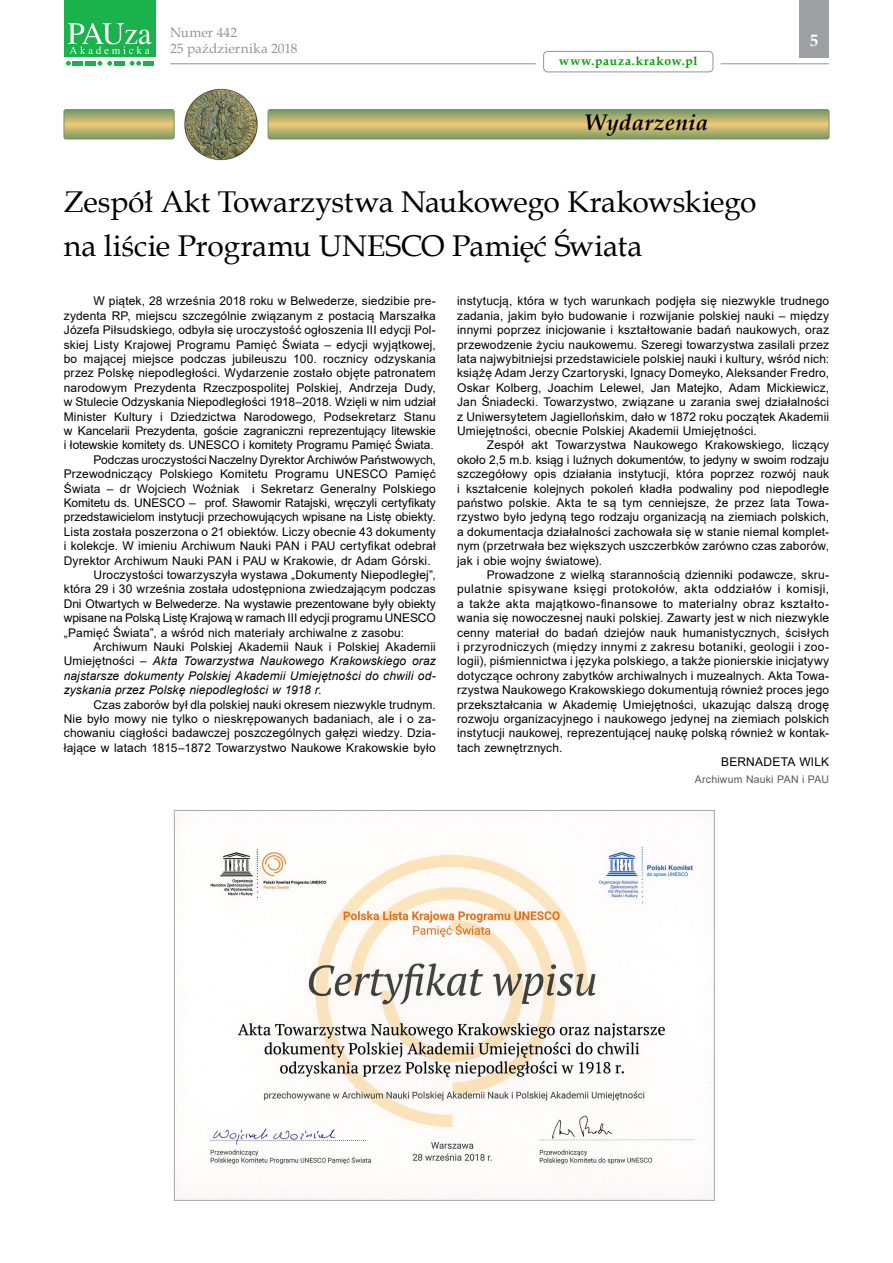
<style>
.page{position:relative;width:893px;height:1263px;background:#fff}
.page>*{position:absolute;margin:0;border:0;box-sizing:border-box;transform-origin:0 0}
.t1{font:30px/44.5px "Book Antiqua";letter-spacing:-.01em;color:#000}
.t2{font:italic 700 22.5px "Book Antiqua";letter-spacing:.01em;color:#000}
.t3{font:700 16.5px "Book Antiqua";color:#fff}
.t4{font:13.5px/16.2px "Book Antiqua";letter-spacing:.01em;color:#939598}
.t5{font:12px/14.4px "Arial";letter-spacing:.01em;color:#000;text-align:justify}
.t6{font:12px "Arial";letter-spacing:-.01em;color:#000}
.t7{font:italic 12px "Arial";letter-spacing:.01em;color:#000}
.t8{font:12px "Arial";letter-spacing:.035em;color:#000}
.t9{font:12px "Arial";letter-spacing:.03em;color:#000}
.t10{font:700 12px "Book Antiqua";letter-spacing:.07em;color:#00a000}
.t11{font:10.5px "Arial";letter-spacing:.015em;color:#58595b}
.s1{font-style:normal}
</style>
<div class="page">
<div style="left:799px;top:0;width:30px;height:57px;background:#9d9fa2"></div>
<svg style="left:66px;top:61px;width:5px;height:5px"></svg>
<svg style="left:97px;top:61px;width:15px;height:5px"></svg>
<svg style="left:130px;top:61px;width:11px;height:5px"></svg>
<div style="left:73px;top:61px;width:10px;height:5px;background:#19b24b"></div>
<div style="left:85px;top:61px;width:11px;height:5px;background:#19b24b"></div>
<div style="left:114px;top:61px;width:11px;height:5px;background:#19b24b"></div>
<div style="left:143px;top:61px;width:11px;height:5px;background:#19b24b"></div>
<div style="left:64px;top:0;width:92px;height:56px;background:#19b24b"></div>
<svg style="left:68px;top:23px;width:83px;height:31px"></svg>
<hr style="left:170px;top:63px;width:366px;height:1px;background:#939598">
<div style="left:543px;top:51px;width:170px;height:21px;border:1px solid #939598;border-radius:4px"></div>
<hr style="left:721px;top:63px;width:108px;height:1px;background:#939598">
<svg style="left:268px;top:111px;width:561px;height:28px;background:#b6b16f"></svg>
<div style="left:268px;top:109px;width:561px;height:30px;border:1px solid #6e9664;border-radius:2px"></div>
<svg style="left:64px;top:111px;width:110px;height:28px;background:#b6b16f"></svg>
<div style="left:64px;top:109px;width:110px;height:30px;border:1px solid #6e9664;border-radius:2px"></div>
<img style="left:184px;top:88px;width:74px;height:73px">
<img style="left:176px;top:815px;width:535px;height:383px">
<p class="t4" style="left:170px;top:24px;width:129px">Numer 442<br>25 października 2018</p>
<h3 class="t3" style="left:810px;top:30px;width:10px">5</h3>
<p class="t10" style="left:559px;top:53px;width:140px">www.pauza.krakow.pl</p>
<h2 class="t2" style="left:584px;top:107px;width:126px">Wydarzenia</h2>
<h1 class="t1" style="left:64px;top:179px;width:694px">Zespół Akt Towarzystwa Naukowego Krakowskiego na liście Programu UNESCO Pamięć Świata</h1>
<p class="t5" style="left:94px;top:294px;width:344px">W piątek, 28 września 2018 roku w Belwederze, siedzibie pre-</p>
<p class="t5" style="left:64px;top:308px;width:374px">zydenta RP, miejscu szczególnie związanym z postacią Marszałka</p>
<p class="t5" style="left:64px;top:323px;width:374px">Józefa Piłsudskiego, odbyła się uroczystość ogłoszenia III edycji Pol-</p>
<p class="t5" style="left:64px;top:337px;width:374px">skiej Listy Krajowej Programu Pamięć Świata – edycji wyjątkowej,</p>
<p class="t5" style="left:64px;top:351px;width:374px">bo mającej miejsce podczas jubileuszu 100. rocznicy odzyskania</p>
<p class="t5" style="left:64px;top:366px;width:374px">przez Polskę niepodległości. Wydarzenie zostało objęte patronatem</p>
<p class="t5" style="left:64px;top:380px;width:374px">narodowym Prezydenta Rzeczpospolitej Polskiej, Andrzeja Dudy,</p>
<p class="t5" style="left:64px;top:395px;width:374px">w Stulecie Odzyskania Niepodległości 1918–2018. Wzięli w nim udział</p>
<p class="t5" style="left:64px;top:409px;width:374px">Minister Kultury i Dziedzictwa Narodowego, Podsekretarz Stanu</p>
<p class="t6" style="left:64px;top:422px;width:374px">w Kancelarii Prezydenta, goście zagraniczni reprezentujący litewskie</p>
<p class="t6" style="left:64px;top:437px;width:371px">i łotewskie komitety ds. UNESCO i komitety Programu Pamięć Świata.</p>
<p class="t5" style="left:94px;top:452px;width:344px">Podczas uroczystości Naczelny Dyrektor Archiwów Państwowych,</p>
<p class="t5" style="left:64px;top:467px;width:374px">Przewodniczący Polskiego Komitetu Programu UNESCO Pamięć</p>
<p class="t5" style="left:64px;top:481px;width:374px">Świata – dr Wojciech Woźniak i Sekretarz Generalny Polskiego</p>
<p class="t6" style="left:64px;top:494px;width:374px">Komitetu ds. UNESCO – prof. Sławomir Ratajski, wręczyli certyfikaty</p>
<p class="t5" style="left:64px;top:510px;width:374px">przedstawicielom instytucji przechowujących wpisane na Listę obiekty.</p>
<p class="t5" style="left:64px;top:524px;width:374px">Lista została poszerzona o 21 obiektów. Liczy obecnie 43 dokumenty</p>
<p class="t5" style="left:64px;top:539px;width:374px">i kolekcje. W imieniu Archiwum Nauki PAN i PAU certyfikat odebrał</p>
<p class="t5" style="left:64px;top:553px;width:368px">Dyrektor Archiwum Nauki PAN i PAU w Krakowie, dr Adam Górski.</p>
<p class="t5" style="left:94px;top:567px;width:344px">Uroczystości towarzyszyła wystawa „Dokumenty Niepodległej”,</p>
<p class="t5" style="left:64px;top:582px;width:374px">która 29 i 30 września została udostępniona zwiedzającym podczas</p>
<p class="t6" style="left:64px;top:595px;width:374px">Dni Otwartych w Belwederze. Na wystawie prezentowane były obiekty</p>
<p class="t6" style="left:64px;top:610px;width:374px">wpisane na Polską Listę Krajową w ramach III edycji programu UNESCO</p>
<p class="t5" style="left:64px;top:625px;width:342px">„Pamięć Świata”, a wśród nich materiały archiwalne z zasobu:</p>
<p class="t5" style="left:94px;top:639px;width:344px">Archiwum Nauki Polskiej Akademii Nauk i Polskiej Akademii</p>
<p class="t7" style="left:64px;top:653px;width:374px"><span class="s1">Umiejętności –</span> Akta Towarzystwa Naukowego Krakowskiego oraz</p>
<p class="t7" style="left:64px;top:668px;width:374px">najstarsze dokumenty Polskiej Akademii Umiejętności do chwili od-</p>
<p class="t7" style="left:64px;top:682px;width:259px">zyskania przez Polskę niepodległości w 1918 r.</p>
<p class="t5" style="left:64px;top:697px;width:374px;text-indent:30px">Czas zaborów był dla polskiej nauki okresem niezwykle trudnym.<br>Nie było mowy nie tylko o nieskrępowanych badaniach, ale i o za&shy;chowaniu ciągłości badawczej poszczególnych gałęzi wiedzy. Dzia&shy;łające w latach 1815–1872 Towarzystwo Naukowe Krakowskie było</p>
<p class="t5" style="left:457px;top:294px;width:374px">instytucją, która w tych warunkach podjęła się niezwykle trudnego zadania, jakim było budowanie i rozwijanie polskiej nauki – między innymi poprzez inicjowanie i kształtowanie badań naukowych, oraz przewodzenie życiu naukowemu. Szeregi towarzystwa zasilali przez lata najwybitniejsi przedstawiciele polskiej nauki i kultury, wśród nich: książę Adam Jerzy Czartoryski, Ignacy Domeyko, Aleksander Fredro, Oskar Kolberg, Joachim Lelewel, Jan Matejko, Adam Mickiewicz, Jan Śniadecki. Towarzystwo, związane u zarania swej działalności z Uniwersytetem Jagiellońskim, dało w 1872 roku początek Akademii Umiejętności, obecnie Polskiej Akademii Umiejętności.</p>
<p class="t5" style="left:457px;top:438px;width:374px;text-indent:30px">Zespół akt Towarzystwa Naukowego Krakowskiego, liczący około 2,5 m.b. ksiąg i luźnych dokumentów, to jedyny w swoim rodzaju szczegółowy opis działania instytucji, która poprzez rozwój nauk i kształcenie kolejnych pokoleń kładła podwaliny pod niepodległe państwo polskie. Akta te są tym cenniejsze, że przez lata Towa&shy;rzystwo było jedyną tego rodzaju organizacją na ziemiach polskich, a dokumentacja działalności zachowała się w stanie niemal komplet&shy;nym (przetrwała bez większych uszczerbków zarówno czas zaborów, jak i obie wojny światowe).</p>
<p class="t5" style="left:487px;top:567px;width:344px">Prowadzone z wielką starannością dzienniki podawcze, skru-</p>
<p class="t8" style="left:457px;top:581px;width:374px">pulatnie spisywane księgi protokołów, akta oddziałów i komisji,</p>
<p class="t9" style="left:457px;top:595px;width:374px">a także akta majątkowo-finansowe to materialny obraz kształto-</p>
<p class="t5" style="left:457px;top:611px;width:374px">wania się nowoczesnej nauki polskiej. Zawarty jest w nich niezwykle</p>
<p class="t5" style="left:457px;top:625px;width:374px">cenny materiał do badań dziejów nauk humanistycznych, ścisłych</p>
<p class="t8" style="left:457px;top:638px;width:374px">i przyrodniczych (między innymi z zakresu botaniki, geologii i zoo-</p>
<p class="t5" style="left:457px;top:654px;width:374px">logii), piśmiennictwa i języka polskiego, a także pionierskie inicjatywy</p>
<p class="t5" style="left:457px;top:668px;width:374px">dotyczące ochrony zabytków archiwalnych i muzealnych. Akta Towa-</p>
<p class="t5" style="left:457px;top:683px;width:374px">rzystwa Naukowego Krakowskiego dokumentują również proces jego</p>
<p class="t5" style="left:457px;top:697px;width:374px">przekształcania w Akademię Umiejętności, ukazując dalszą drogę</p>
<p class="t5" style="left:457px;top:711px;width:374px">rozwoju organizacyjnego i naukowego jedynej na ziemiach polskich</p>
<p class="t5" style="left:457px;top:726px;width:374px">instytucji naukowej, reprezentującej naukę polską również w kontak-</p>
<p class="t5" style="left:457px;top:740px;width:107px">tach zewnętrznych.</p>
<p class="t5" style="left:721px;top:755px;width:110px">BERNADETA WILK</p>
<p class="t11" style="left:695px;top:772px;width:136px">Archiwum Nauki PAN i PAU</p>
</div>
